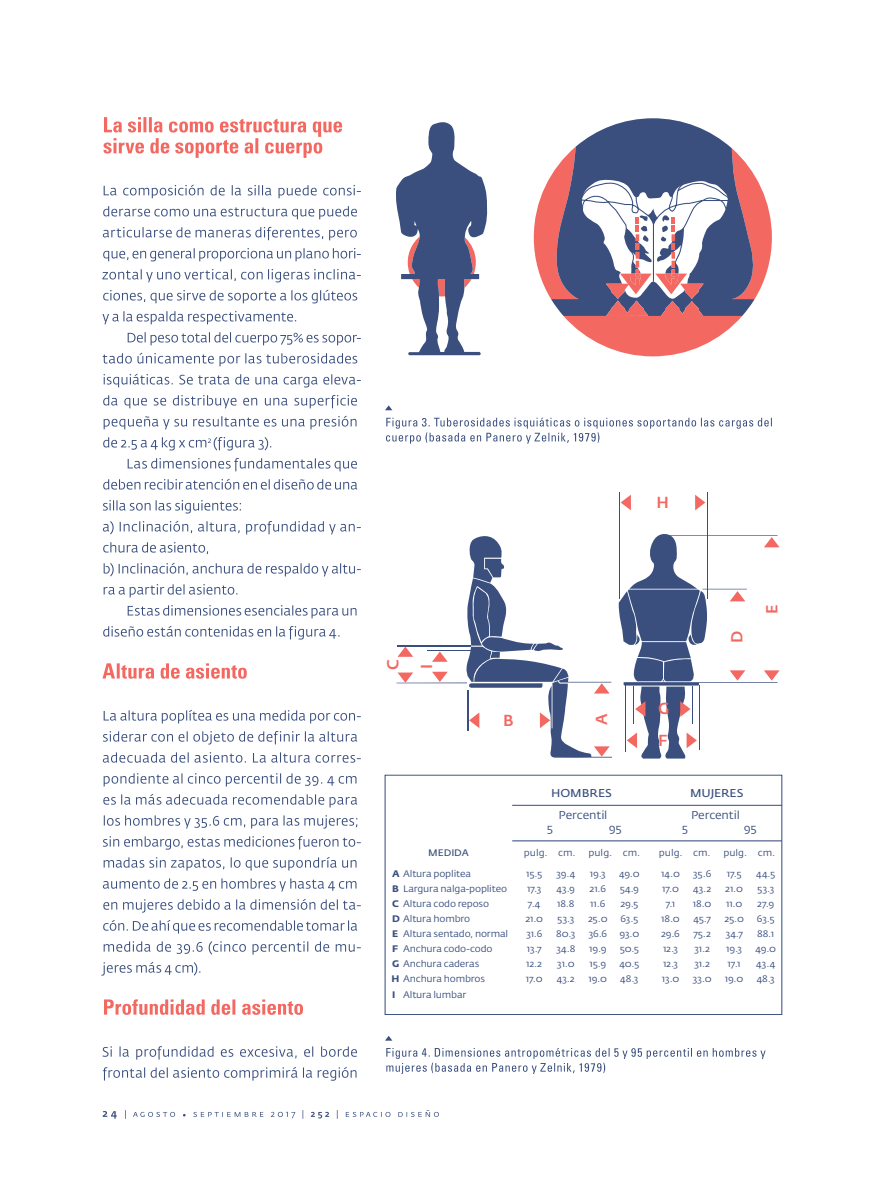
<style>
.page{position:relative;width:872px;height:1191px;background:#fff}
.page>*{position:absolute;margin:0;border:0;box-sizing:border-box;transform-origin:0 0}
.t1{font:500 15.9px/33.8px "Fedra Sans Std";color:#f36861}
.t2{font:11.25px "Fedra Sans Std";letter-spacing:-.005em;color:#3a4f7e;scale:1.07 1}
.t3{font:11.25px "Fedra Sans Std";letter-spacing:-.01em;color:#3a4f7e;scale:1.07 1}
.t4{font:9.45px/14.9px "Fedra Sans Std";letter-spacing:-.02em;color:#3a4f7e;scale:1.07 1}
.t5{font:9.45px "Fedra Sans Std";color:#3a4f7e;scale:1.07 1}
.s1{font-weight:700}
</style>
<div class="page">
<svg style="left:125px;top:1110px;width:314px;height:8px"></svg>
<svg style="left:103px;top:1111px;width:14px;height:7px"></svg>
<svg style="left:103px;top:1067px;width:253px;height:13px"></svg>
<svg style="left:103px;top:1046px;width:254px;height:13px"></svg>
<svg style="left:104px;top:999px;width:199px;height:15px"></svg>
<svg style="left:101px;top:962px;width:99px;height:13px"></svg>
<svg style="left:104px;top:941px;width:257px;height:13px"></svg>
<svg style="left:103px;top:920px;width:254px;height:13px"></svg>
<svg style="left:103px;top:899px;width:258px;height:13px"></svg>
<svg style="left:103px;top:878px;width:253px;height:13px"></svg>
<svg style="left:104px;top:857px;width:252px;height:13px"></svg>
<svg style="left:103px;top:836px;width:258px;height:13px"></svg>
<svg style="left:104px;top:815px;width:253px;height:13px"></svg>
<svg style="left:103px;top:793px;width:254px;height:14px"></svg>
<svg style="left:104px;top:773px;width:252px;height:13px"></svg>
<svg style="left:103px;top:752px;width:258px;height:10px"></svg>
<svg style="left:103px;top:731px;width:254px;height:13px"></svg>
<svg style="left:104px;top:709px;width:257px;height:14px"></svg>
<svg style="left:102px;top:663px;width:145px;height:15px"></svg>
<svg style="left:103px;top:626px;width:236px;height:13px"></svg>
<svg style="left:128px;top:605px;width:228px;height:13px"></svg>
<svg style="left:104px;top:584px;width:133px;height:13px"></svg>
<svg style="left:104px;top:562px;width:257px;height:14px"></svg>
<svg style="left:103px;top:542px;width:105px;height:12px"></svg>
<svg style="left:103px;top:520px;width:258px;height:14px"></svg>
<svg style="left:103px;top:500px;width:138px;height:13px"></svg>
<svg style="left:103px;top:478px;width:254px;height:11px"></svg>
<svg style="left:128px;top:458px;width:229px;height:13px"></svg>
<svg style="left:103px;top:437px;width:168px;height:13px"></svg>
<svg style="left:104px;top:415px;width:252px;height:14px"></svg>
<svg style="left:103px;top:395px;width:254px;height:13px"></svg>
<svg style="left:103px;top:373px;width:258px;height:14px"></svg>
<svg style="left:103px;top:352px;width:254px;height:14px"></svg>
<svg style="left:128px;top:332px;width:233px;height:13px"></svg>
<svg style="left:103px;top:311px;width:193px;height:13px"></svg>
<svg style="left:103px;top:289px;width:254px;height:14px"></svg>
<svg style="left:102px;top:269px;width:259px;height:13px"></svg>
<svg style="left:103px;top:248px;width:258px;height:13px"></svg>
<svg style="left:103px;top:227px;width:254px;height:13px"></svg>
<svg style="left:103px;top:206px;width:254px;height:13px"></svg>
<svg style="left:104px;top:184px;width:257px;height:14px"></svg>
<svg style="left:103px;top:117px;width:239px;height:41px"></svg>
<svg style="left:386px;top:418px;width:386px;height:26px"></svg>
<svg style="left:386px;top:1048px;width:379px;height:26px"></svg>
<svg style="left:385px;top:1036px;width:7px;height:4px"></svg>
<svg style="left:385px;top:405px;width:7px;height:5px"></svg>
<hr style="left:699px;top:682px;width:78px;height:1px;background:#3a4f7e">
<hr style="left:702px;top:589px;width:45px;height:1px;background:#3a4f7e">
<hr style="left:670px;top:535px;width:107px;height:1px;background:#3a4f7e">
<hr style="left:706px;top:492px;width:1px;height:106px;background:#3a4f7e">
<hr style="left:618px;top:492px;width:1px;height:106px;background:#3a4f7e">
<svg style="left:396px;top:536px;width:216px;height:222px"></svg>
<svg style="left:618px;top:534px;width:89px;height:224px"></svg>
<svg style="left:730px;top:591px;width:15px;height:10px"></svg>
<svg style="left:729px;top:670px;width:16px;height:10px"></svg>
<svg style="left:764px;top:537px;width:15px;height:10px"></svg>
<svg style="left:764px;top:670px;width:15px;height:10px"></svg>
<svg style="left:695px;top:494px;width:10px;height:16px"></svg>
<svg style="left:620px;top:494px;width:11px;height:16px"></svg>
<svg style="left:396px;top:122px;width:92px;height:233px"></svg>
<svg style="left:534px;top:118px;width:238px;height:238px"></svg>
<hr style="left:512px;top:804px;width:270px;height:1px;background:#3a4f7e">
<hr style="left:512px;top:840px;width:270px;height:1px;background:#3a4f7e">
<h1 class="t1" style="left:376px;top:670px;width:12px;rotate:-90deg">C<br>I</h1>
<h1 class="t1" style="left:656px;top:486px;width:14px">H</h1>
<h1 class="t1" style="left:720px;top:642px;width:14px;rotate:-90deg">D</h1>
<h1 class="t1" style="left:755px;top:613px;width:11px;rotate:-90deg">E</h1>
<h1 class="t1" style="left:503px;top:703px;width:12px">B</h1>
<h1 class="t1" style="left:658px;top:692px;width:13px;line-height:32.2px">G<br>F</h1>
<h1 class="t1" style="left:585px;top:725px;width:13px;rotate:-90deg">A</h1>
<p class="t3" style="left:551px;top:785px;width:58px">HOMBRES</p>
<p class="t3" style="left:690px;top:785px;width:51px">MUJERES</p>
<p class="t2" style="left:558px;top:808px;width:47px">Percentil</p>
<p class="t2" style="left:691px;top:808px;width:47px">Percentil</p>
<p class="t2" style="left:547px;top:821px;width:7px">5</p>
<p class="t2" style="left:609px;top:821px;width:14px">95</p>
<p class="t2" style="left:682px;top:821px;width:7px">5</p>
<p class="t2" style="left:743px;top:821px;width:14px">95</p>
<p class="t5" style="left:428px;top:846px;width:39px">MEDIDA</p>
<p class="t4" style="left:524px;top:844px;width:50px">pulg. cm.</p>
<p class="t4" style="left:588px;top:844px;width:50px">pulg. cm.</p>
<p class="t4" style="left:659px;top:844px;width:50px">pulg. cm.</p>
<p class="t4" style="left:723px;top:844px;width:50px">pulg. cm.</p>
<p class="t4" style="left:392px;top:866px;width:109px"><span class="s1">A</span> Altura poplitea<br><span class="s1">B</span> Largura nalga-popliteo<br><span class="s1">C</span> Altura codo reposo<br><span class="s1">D</span> Altura hombro</p>
<p class="t4" style="left:391px;top:926px;width:111px"><span class="s1">E</span> Altura sentado, normal<br><span class="s1">F</span> Anchura codo-codo<br><span class="s1">G</span> Anchura caderas<br><span class="s1">H</span> Anchura hombros</p>
<p class="t4" style="left:392px;top:986px;width:71px"><span class="s1">I</span> Altura lumbar</p>
<p class="t4" style="left:693px;top:866px;width:19px;text-align:justify">35.6<br>43.2<br>18.0<br>45.7</p>
<p class="t4" style="left:692px;top:926px;width:20px">75.2<br>31.2<br>31.2<br>33.0</p>
<p class="t4" style="left:525px;top:866px;width:18px">15.5<br>17.3<br>7.4<br>21.0</p>
<p class="t4" style="left:526px;top:926px;width:17px;text-align:justify">31.6<br>13.7<br>12.2<br>17.0</p>
<p class="t4" style="left:556px;top:866px;width:19px;text-align:justify">39.4<br>43.9<br>18.8<br>53.3</p>
<p class="t4" style="left:556px;top:926px;width:20px;text-align:justify">80.3<br>34.8<br>31.0<br>43.2</p>
<p class="t4" style="left:588px;top:866px;width:20px">19.3<br>21.6<br>11.6<br>25.0</p>
<p class="t4" style="left:588px;top:926px;width:19px;text-align:justify">36.6<br>19.9<br>15.9<br>19.0</p>
<p class="t4" style="left:619px;top:866px;width:21px">49.0<br>54.9<br>29.5<br>63.5</p>
<p class="t4" style="left:619px;top:926px;width:20px;text-align:justify">93.0<br>50.5<br>40.5<br>48.3</p>
<p class="t4" style="left:661px;top:866px;width:19px;text-align:center">14.0<br>17.0<br>7.1<br>18.0</p>
<p class="t4" style="left:661px;top:926px;width:19px">29.6<br>12.3<br>12.3<br>13.0</p>
<p class="t4" style="left:724px;top:866px;width:20px">17.5<br>21.0<br>11.0<br>25.0</p>
<p class="t4" style="left:725px;top:926px;width:19px">34.7<br>19.3<br>17.1<br>19.0</p>
<p class="t4" style="left:756px;top:866px;width:19px">44.5<br>53.3<br>27.9<br>63.5</p>
<p class="t4" style="left:755px;top:926px;width:21px">88.1<br>49.0<br>43.4<br>48.3</p>
</div>
